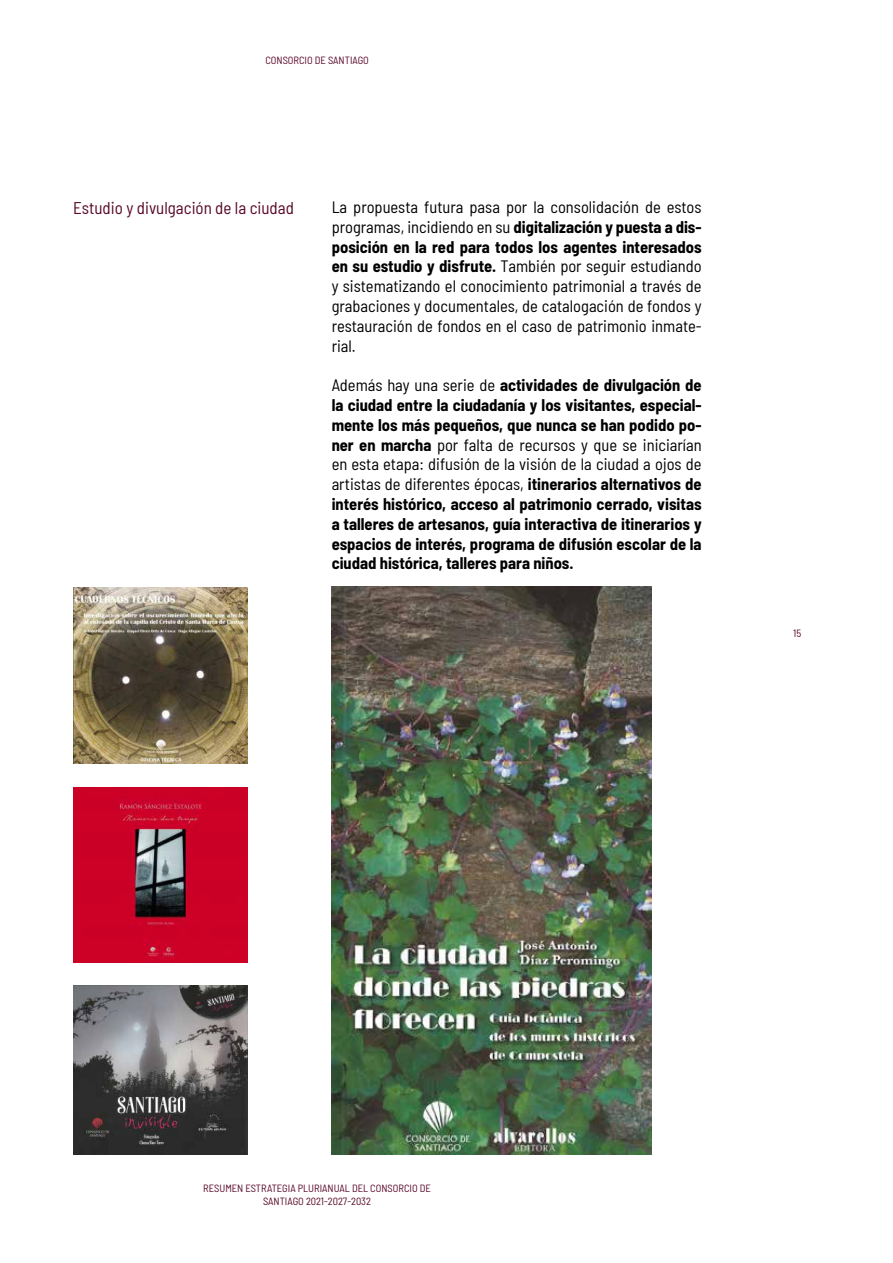
<style>
.page{position:relative;width:893px;height:1263px;background:#fff}
.page>*{position:absolute;margin:0;border:0;box-sizing:border-box;transform-origin:0 0}
.t1{font:semi-condensed 16.95px "Barlow";color:#5a0828}
.t2{font:700 semi-condensed 16.5px/19.8px "Barlow";color:#000;text-align:justify}
.t3{font:semi-condensed 16.5px/19.8px "Barlow";color:#000;text-align:justify}
.t4{font:semi-condensed 10.5px/12.6px "Barlow";color:#5a0828;text-align:center}
.s1{font-weight:700}
.s2{font-weight:400}
</style>
<div class="page">
<img style="left:73px;top:788px;width:174px;height:174px">
<img style="left:73px;top:985px;width:174px;height:169px">
<img style="left:332px;top:587px;width:319px;height:567px">
<img style="left:73px;top:587px;width:174px;height:177px">
<p class="t4" style="left:265px;top:53px;width:105px">CONSORCIO DE SANTIAGO</p>
<p class="t1" style="left:73px;top:197px;width:222px">Estudio y divulgación de la ciudad</p>
<p class="t3" style="left:332px;top:197px;width:371px">La propuesta futura pasa por la consolidación de estos programas, incidiendo en su <span class="s1">digitalización y puesta a dis&shy;posición en la red para todos los agentes interesados en su estudio y disfrute.</span> También por seguir estudiando y sistematizando el conocimiento patrimonial a través de grabaciones y documentales, de catalogación de fondos y restauración de fondos en el caso de patrimonio inmate&shy;rial.</p>
<p class="t2" style="left:332px;top:375px;width:371px"><span class="s2">Además hay una serie de</span> actividades de divulgación de la ciudad entre la ciudadanía y los visitantes, especial&shy;mente los más pequeños, que nunca se han podido po&shy;ner en marcha <span class="s2">por falta de recursos y que se iniciarían en esta etapa: difusión de la visión de la ciudad a ojos de artistas de diferentes épocas,</span> itinerarios alternativos de interés histórico, acceso al patrimonio cerrado, visitas a talleres de artesanos, guía interactiva de itinerarios y espacios de interés, programa de difusión escolar de la ciudad histórica, talleres para niños.</p>
<p class="t4" style="left:793px;top:626px;width:10px">15</p>
<p class="t4" style="left:203px;top:1181px;width:229px">RESUMEN ESTRATEGIA PLURIANUAL DEL CONSORCIO DE<br>SANTIAGO 2021-2027-2032</p>
</div>
